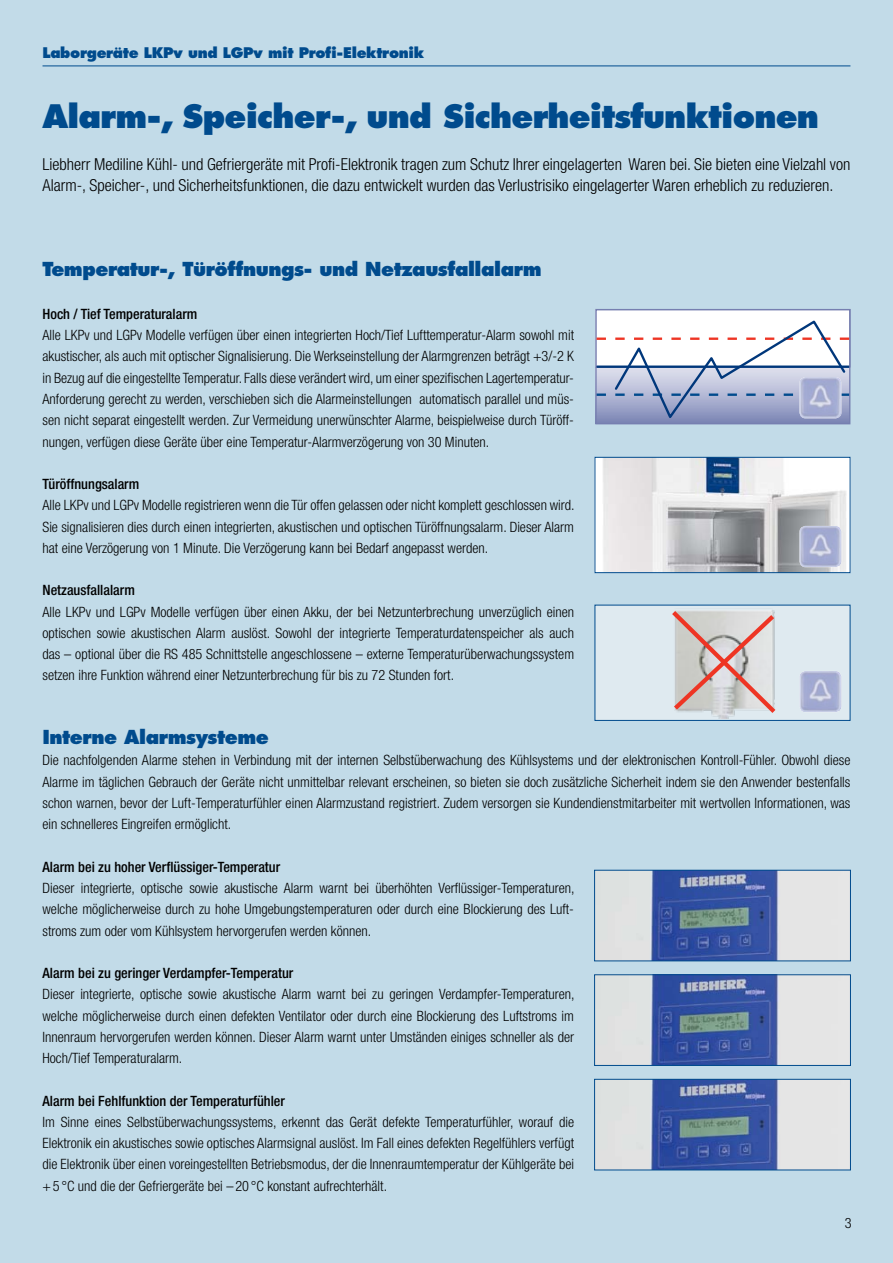
<style>
.page{position:relative;width:893px;height:1263px;background:#c2dbe8}
.page>*{position:absolute;margin:0;border:0;box-sizing:border-box;transform-origin:0 0}
.t1{font:800 31.5px "Futura Std";letter-spacing:-.025em;color:#004b8d}
.t2{font:800 18.75px "Futura Std";letter-spacing:-.025em;color:#004b8d}
.t3{font:300 condensed 16.5px/21.3px "Helvetica Neue LT Std";color:#000}
.t4{font:300 condensed 14.25px/21.3px "Helvetica Neue LT Std";color:#000;text-align:justify}
.t5{font:500 condensed 14.25px "Helvetica Neue LT Std";color:#000}
.t6{font:800 14.25px "Futura Std";letter-spacing:-.025em;color:#004b8d}
</style>
<div class="page">
<div style="left:595px;top:309px;width:255px;height:115px;border:1px solid #767fb0"></div>
<hr style="left:43px;top:66px;width:807px;height:1px;background:#004b8d">
<img style="left:597px;top:459px;width:251px;height:112px">
<div style="left:595px;top:457px;width:255px;height:116px;border:1px solid #004b8d"></div>
<div style="left:595px;top:605px;width:255px;height:116px;background:#dfeaf0;border:1px solid #004b8d"></div>
<div style="left:596px;top:310px;width:254px;height:57px;background:#fff"></div>
<div style="left:595px;top:309px;width:255px;height:58px;border:2px solid #767fb0"></div>
<img style="left:799px;top:526px;width:42px;height:41px">
<img style="left:800px;top:671px;width:41px;height:41px">
<svg style="left:672px;top:610px;width:104px;height:108px"></svg>
<svg style="left:597px;top:318px;width:252px;height:104px"></svg>
<hr style="left:597px;top:365px;width:252px;height:3px;background:#00377b">
<img style="left:596px;top:872px;width:253px;height:87px">
<div style="left:594px;top:870px;width:257px;height:91px;border:1px solid #004b8d"></div>
<img style="left:596px;top:976px;width:253px;height:88px">
<div style="left:594px;top:974px;width:257px;height:92px;border:1px solid #004b8d"></div>
<img style="left:596px;top:1081px;width:253px;height:87px">
<div style="left:594px;top:1079px;width:257px;height:91px;border:1px solid #004b8d"></div>
<p class="t6" style="left:43px;top:43px;width:383px">Laborgeräte LKPv und LGPv mit Profi-Elektronik</p>
<h1 class="t1" style="left:43px;top:96px;width:778px">Alarm-, Speicher-, und Sicherheitsfunktionen</h1>
<p class="t3" style="left:43px;top:153px;width:809px">Liebherr Mediline Kühl- und Gefriergeräte mit Profi-Elektronik tragen zum Schutz Ihrer eingelagerten Waren bei. Sie bieten eine Vielzahl von<br>Alarm-, Speicher-, und Sicherheitsfunktionen, die dazu entwickelt wurden das Verlustrisiko eingelagerter Waren erheblich zu reduzieren.</p>
<h2 class="t2" style="left:43px;top:257px;width:501px">Temperatur-, Türöffnungs- und Netzausfallalarm</h2>
<p class="t5" style="left:43px;top:305px;width:156px">Hoch / Tief Temperaturalarm</p>
<p class="t4" style="left:43px;top:324px;width:533px">Alle LKPv und LGPv Modelle verfügen über einen integrierten Hoch/Tief Lufttemperatur-Alarm sowohl mit akustischer, als auch mit optischer Signalisierung. Die Werkseinstellung der Alarmgrenzen beträgt +3/-2 K in Bezug auf die eingestellte Temperatur. Falls diese verändert wird, um einer spezifischen Lagertemperatur-Anforderung gerecht zu werden, verschieben sich die Alarmeinstellungen automatisch parallel und müs&shy;sen nicht separat eingestellt werden. Zur Vermeidung unerwünschter Alarme, beispielweise durch Türöff&shy;nungen, verfügen diese Geräte über eine Temperatur-Alarmverzögerung von 30 Minuten.</p>
<p class="t5" style="left:43px;top:475px;width:98px">Türöffnungsalarm</p>
<p class="t4" style="left:43px;top:494px;width:534px">Alle LKPv und LGPv Modelle registrieren wenn die Tür offen gelassen oder nicht komplett geschlossen wird.<br>Sie signalisieren dies durch einen integrierten, akustischen und optischen Türöffnungsalarm. Dieser Alarm hat eine Verzögerung von 1 Minute. Die Verzögerung kann bei Bedarf angepasst werden.</p>
<p class="t5" style="left:43px;top:582px;width:94px">Netzausfallalarm</p>
<p class="t4" style="left:43px;top:601px;width:533px">Alle LKPv und LGPv Modelle verfügen über einen Akku, der bei Netzunterbrechung unverzüglich einen optischen sowie akustischen Alarm auslöst. Sowohl der integrierte Temperaturdatenspeicher als auch das – optional über die RS 485 Schnittstelle angeschlossene – externe Temperaturüberwachungssystem setzen ihre Funktion während einer Netzunterbrechung für bis zu 72 Stunden fort.</p>
<h2 class="t2" style="left:43px;top:725px;width:228px">Interne Alarmsysteme</h2>
<p class="t4" style="left:43px;top:750px;width:809px">Die nachfolgenden Alarme stehen in Verbindung mit der internen Selbstüberwachung des Kühlsystems und der elektronischen Kontroll-Fühler. Obwohl diese Alarme im täglichen Gebrauch der Geräte nicht unmittelbar relevant erscheinen, so bieten sie doch zusätzliche Sicherheit indem sie den Anwender bestenfalls schon warnen, bevor der Luft-Temperaturfühler einen Alarmzustand registriert. Zudem versorgen sie Kundendienstmitarbeiter mit wertvollen Informationen, was ein schnelleres Eingreifen ermöglicht.</p>
<p class="t5" style="left:43px;top:858px;width:239px">Alarm bei zu hoher Verflüssiger-Temperatur</p>
<p class="t4" style="left:43px;top:877px;width:533px">Dieser integrierte, optische sowie akustische Alarm warnt bei überhöhten Verflüssiger-Temperaturen, welche möglicherweise durch zu hohe Umgebungstemperaturen oder durch eine Blockierung des Luft&shy;stroms zum oder vom Kühlsystem hervorgerufen werden können.</p>
<p class="t5" style="left:43px;top:964px;width:252px">Alarm bei zu geringer Verdampfer-Temperatur</p>
<p class="t4" style="left:43px;top:983px;width:534px">Dieser integrierte, optische sowie akustische Alarm warnt bei zu geringen Verdampfer-Temperaturen, welche möglicherweise durch einen defekten Ventilator oder durch eine Blockierung des Luftstroms im Innenraum hervorgerufen werden können. Dieser Alarm warnt unter Umständen einiges schneller als der Hoch/Tief Temperaturalarm.</p>
<p class="t5" style="left:43px;top:1092px;width:244px">Alarm bei Fehlfunktion der Temperaturfühler</p>
<p class="t4" style="left:43px;top:1111px;width:533px">Im Sinne eines Selbstüberwachungssystems, erkennt das Gerät defekte Temperaturfühler, worauf die Elektronik ein akustisches sowie optisches Alarmsignal auslöst. Im Fall eines defekten Regelfühlers verfügt die Elektronik über einen voreingestellten Betriebsmodus, der die Innenraumtemperatur der Kühlgeräte bei +5 °C und die der Gefriergeräte bei –20 °C konstant aufrechterhält.</p>
<p class="t4" style="left:845px;top:1212px;width:8px">3</p>
</div>
